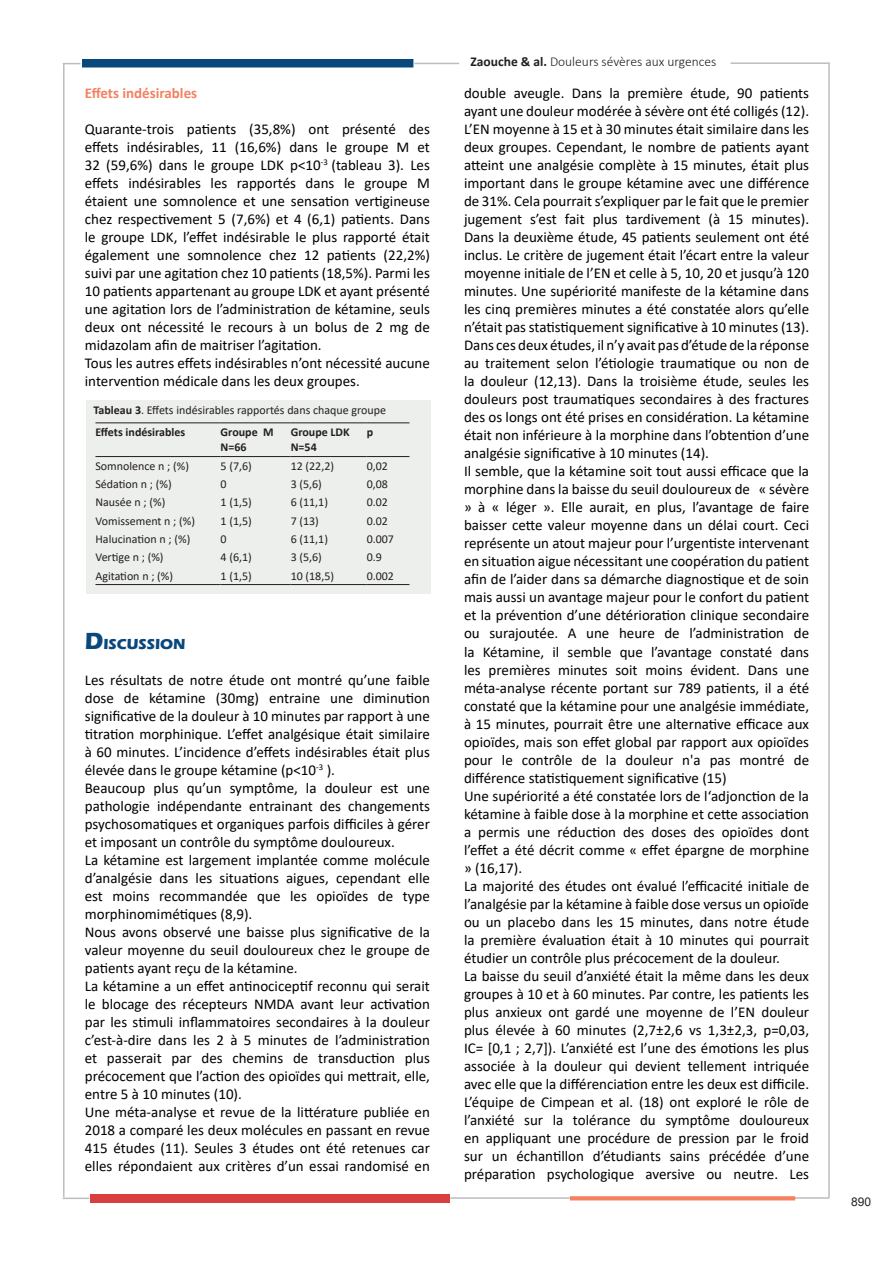
<style>
.page{position:relative;width:893px;height:1263px;background:#fff}
.page>*{position:absolute;margin:0;border:0;box-sizing:border-box;transform-origin:0 0}
.t1{font:15px/18px "Calibri";color:#000;text-align:justify}
.t2{font:700 15px "Calibri";color:#f48160}
.titre{font:700 15px "Eras ITC";color:#09487c}
.t3{font:300 13.5px "Calibri";color:#231f20}
.t4{font:12px "Calibri";color:#231f20}
.t5{font:700 12px "Calibri";color:#231f20}
.t6{font:12px "Arial";color:#231f20}
.s1{font-weight:700}
.s2{font-size:24px}
</style>
<div class="page">
<div style="left:82px;top:59px;width:331px;height:8px;background:#09487c"></div>
<svg style="left:63px;top:63px;width:18px;height:1px"></svg>
<hr style="left:63px;top:64px;width:2px;height:1133px;background:#bcbdc0">
<hr style="left:828px;top:64px;width:2px;height:1134px;background:#bcbdc0">
<hr style="left:730px;top:62px;width:100px;height:2px;background:#bcbdc0">
<hr style="left:414px;top:63px;width:45px;height:1px;background:#bcbdc0">
<div style="left:90px;top:1194px;width:359px;height:9px;background:#da3f3f"></div>
<hr style="left:794px;top:1197px;width:35px;height:2px;background:#bcbdc0">
<svg style="left:570px;top:1196px;width:225px;height:4px"></svg>
<hr style="left:450px;top:1197px;width:120px;height:2px;background:#bcbdc0">
<hr style="left:63px;top:1197px;width:26px;height:2px;background:#bcbdc0">
<div style="left:86px;top:400px;width:344px;height:193px;background:#edefed"></div>
<hr style="left:95px;top:422px;width:126px;height:1px;background:#231f20">
<hr style="left:221px;top:422px;width:70px;height:1px;background:#231f20">
<hr style="left:291px;top:422px;width:76px;height:1px;background:#231f20">
<hr style="left:367px;top:422px;width:42px;height:1px;background:#231f20">
<hr style="left:95px;top:584px;width:126px;height:1px;background:#231f20">
<hr style="left:221px;top:584px;width:70px;height:1px;background:#231f20">
<hr style="left:291px;top:584px;width:76px;height:1px;background:#231f20">
<hr style="left:367px;top:584px;width:42px;height:1px;background:#231f20">
<hr style="left:95px;top:456px;width:126px;height:1px;background:#231f20">
<hr style="left:221px;top:456px;width:70px;height:1px;background:#231f20">
<hr style="left:291px;top:456px;width:76px;height:1px;background:#231f20">
<hr style="left:367px;top:456px;width:42px;height:1px;background:#231f20">
<p class="t2" style="left:85px;top:83px;width:114px">Effets indésirables</p>
<p class="t1" style="left:85px;top:120px;width:347px">Quarante-trois patients (35,8%) ont présenté des effets indésirables, 11 (16,6%) dans le groupe M et 32 (59,6%) dans le groupe LDK p&lt;10<sup>-3</sup> (tableau 3). Les effets indésirables les rapportés dans le groupe M étaient une somnolence et une sensation vertigineuse chez respectivement 5 (7,6%) et 4 (6,1) patients. Dans le groupe LDK, l’effet indésirable le plus rapporté était également une somnolence chez 12 patients (22,2%) suivi par une agitation chez 10 patients (18,5%). Parmi les 10 patients appartenant au groupe LDK et ayant présenté une agitation lors de l’administration de kétamine, seuls deux ont nécessité le recours à un bolus de 2 mg de midazolam afin de maitriser l’agitation.</p>
<p class="t1" style="left:85px;top:354px;width:347px">Tous les autres effets indésirables n’ont nécessité aucune intervention médicale dans les deux groupes.</p>
<p class="t4" style="left:94px;top:401px;width:294px"><span class="s1">Tableau 3</span>. Effets indésirables rapportés dans chaque groupe</p>
<p class="t5" style="left:95px;top:424px;width:91px">Effets indésirables</p>
<p class="t5" style="left:221px;top:424px;width:55px">Groupe M</p>
<p class="t5" style="left:221px;top:438px;width:28px">N=66</p>
<p class="t5" style="left:291px;top:424px;width:61px">Groupe LDK</p>
<p class="t5" style="left:291px;top:438px;width:28px">N=54</p>
<p class="t5" style="left:367px;top:424px;width:8px">p</p>
<p class="t4" style="left:95px;top:457px;width:95px">Somnolence n ; (%)</p>
<p class="t4" style="left:221px;top:457px;width:33px">5 (7,6)</p>
<p class="t4" style="left:291px;top:457px;width:45px">12 (22,2)</p>
<p class="t4" style="left:367px;top:457px;width:23px">0,02</p>
<p class="t4" style="left:95px;top:476px;width:78px">Sédation n ; (%)</p>
<p class="t4" style="left:221px;top:476px;width:8px">0</p>
<p class="t4" style="left:291px;top:476px;width:33px">3 (5,6)</p>
<p class="t4" style="left:367px;top:476px;width:23px">0,08</p>
<p class="t4" style="left:95px;top:494px;width:71px">Nausée n ; (%)</p>
<p class="t4" style="left:221px;top:494px;width:33px">1 (1,5)</p>
<p class="t4" style="left:291px;top:494px;width:39px">6 (11,1)</p>
<p class="t4" style="left:367px;top:494px;width:23px">0.02</p>
<p class="t4" style="left:95px;top:512px;width:101px">Vomissement n ; (%)</p>
<p class="t4" style="left:221px;top:512px;width:33px">1 (1,5)</p>
<p class="t4" style="left:291px;top:512px;width:30px">7 (13)</p>
<p class="t4" style="left:367px;top:512px;width:23px">0.02</p>
<p class="t4" style="left:95px;top:531px;width:96px">Halucination n ; (%)</p>
<p class="t4" style="left:221px;top:531px;width:8px">0</p>
<p class="t4" style="left:291px;top:531px;width:39px">6 (11,1)</p>
<p class="t4" style="left:367px;top:531px;width:29px">0.007</p>
<p class="t4" style="left:95px;top:549px;width:70px">Vertige n ; (%)</p>
<p class="t4" style="left:221px;top:549px;width:33px">4 (6,1)</p>
<p class="t4" style="left:291px;top:549px;width:33px">3 (5,6)</p>
<p class="t4" style="left:367px;top:549px;width:17px">0.9</p>
<p class="t4" style="left:95px;top:567px;width:79px">Agitation n ; (%)</p>
<p class="t4" style="left:221px;top:567px;width:33px">1 (1,5)</p>
<p class="t4" style="left:291px;top:567px;width:45px">10 (18,5)</p>
<p class="t4" style="left:367px;top:567px;width:29px">0.002</p>
<p class="titre" style="left:85px;top:636px;width:102px"><span class="s2">D</span>ISCUSSION</p>
<p class="t1" style="left:85px;top:671px;width:347px">Les résultats de notre étude ont montré qu’une faible dose de kétamine (30mg) entraine une diminution significative de la douleur à 10 minutes par rapport à une titration morphinique. L’effet analgésique était similaire à 60 minutes. L’incidence d’effets indésirables était plus élevée dans le groupe kétamine (p&lt;10<sup>-3</sup> ).</p>
<p class="t1" style="left:85px;top:779px;width:347px">Beaucoup plus qu’un symptôme, la douleur est une pathologie indépendante entrainant des changements psychosomatiques et organiques parfois difficiles à gérer et imposant un contrôle du symptôme douloureux.</p>
<p class="t1" style="left:85px;top:851px;width:347px">La kétamine est largement implantée comme molécule d’analgésie dans les situations aigues, cependant elle est moins recommandée que les opioïdes de type morphinomimétiques (8,9).</p>
<p class="t1" style="left:85px;top:923px;width:347px">Nous avons observé une baisse plus significative de la valeur moyenne du seuil douloureux chez le groupe de patients ayant reçu de la kétamine.</p>
<p class="t1" style="left:85px;top:977px;width:347px">La kétamine a un effet antinociceptif reconnu qui serait le blocage des récepteurs NMDA avant leur activation par les stimuli inflammatoires secondaires à la douleur c’est-à-dire dans les 2 à 5 minutes de l’administration et passerait par des chemins de transduction plus précocement que l’action des opioïdes qui mettrait, elle, entre 5 à 10 minutes (10).</p>
<p class="t1" style="left:85px;top:1103px;width:347px">Une méta-analyse et revue de la littérature publiée en 2018 a comparé les deux molécules en passant en revue 415 études (11). Seules 3 études ont été retenues car elles répondaient aux critères d’un essai randomisé en</p>
<p class="t3" style="left:471px;top:53px;width:247px"><span class="s1">Zaouche &amp; al.</span> Douleurs sévères aux urgences</p>
<p class="t1" style="left:464px;top:84px;width:347px">double aveugle. Dans la première étude, 90 patients ayant une douleur modérée à sévère ont été colligés (12).<br>L’EN moyenne à 15 et à 30 minutes était similaire dans les deux groupes. Cependant, le nombre de patients ayant atteint une analgésie complète à 15 minutes, était plus important dans le groupe kétamine avec une différence de 31%. Cela pourrait s’expliquer par le fait que le premier jugement s’est fait plus tardivement (à 15 minutes).<br>Dans la deuxième étude, 45 patients seulement ont été inclus. Le critère de jugement était l’écart entre la valeur moyenne initiale de l’EN et celle à 5, 10, 20 et jusqu’à 120 minutes. Une supériorité manifeste de la kétamine dans les cinq premières minutes a été constatée alors qu’elle n’était pas statistiquement significative à 10 minutes (13).<br>Dans ces deux études, il n’y avait pas d’étude de la réponse au traitement selon l’étiologie traumatique ou non de la douleur (12,13). Dans la troisième étude, seules les douleurs post traumatiques secondaires à des fractures des os longs ont été prises en considération. La kétamine était non inférieure à la morphine dans l’obtention d’une analgésie significative à 10 minutes (14).</p>
<p class="t1" style="left:464px;top:462px;width:347px">Il semble, que la kétamine soit tout aussi efficace que la morphine dans la baisse du seuil douloureux de « sévère » à « léger ». Elle aurait, en plus, l’avantage de faire baisser cette valeur moyenne dans un délai court. Ceci représente un atout majeur pour l’urgentiste intervenant en situation aigue nécessitant une coopération du patient afin de l’aider dans sa démarche diagnostique et de soin mais aussi un avantage majeur pour le confort du patient et la prévention d’une détérioration clinique secondaire ou surajoutée. A une heure de l’administration de la Kétamine, il semble que l’avantage constaté dans les premières minutes soit moins évident. Dans une méta-analyse récente portant sur 789 patients, il a été constaté que la kétamine pour une analgésie immédiate, à 15 minutes, pourrait être une alternative efficace aux opioïdes, mais son effet global par rapport aux opioïdes pour le contrôle de la douleur n'a pas montré de différence statistiquement significative (15)</p>
<p class="t1" style="left:464px;top:786px;width:347px">Une supériorité a été constatée lors de l‘adjonction de la kétamine à faible dose à la morphine et cette association a permis une réduction des doses des opioïdes dont l’effet a été décrit comme « effet épargne de morphine » (16,17).</p>
<p class="t1" style="left:464px;top:876px;width:347px">La majorité des études ont évalué l’efficacité initiale de l’analgésie par la kétamine à faible dose versus un opioïde ou un placebo dans les 15 minutes, dans notre étude la première évaluation était à 10 minutes qui pourrait étudier un contrôle plus précocement de la douleur.</p>
<p class="t1" style="left:464px;top:966px;width:347px">La baisse du seuil d’anxiété était la même dans les deux groupes à 10 et à 60 minutes. Par contre, les patients les plus anxieux ont gardé une moyenne de l’EN douleur plus élevée à 60 minutes (2,7±2,6 vs 1,3±2,3, p=0,03, IC= [0,1 ; 2,7]). L’anxiété est l’une des émotions les plus associée à la douleur qui devient tellement intriquée avec elle que la différenciation entre les deux est difficile.<br>L’équipe de Cimpean et al. (18) ont exploré le rôle de l’anxiété sur la tolérance du symptôme douloureux en appliquant une procédure de pression par le froid sur un échantillon d’étudiants sains précédée d’une préparation psychologique aversive ou neutre. Les</p>
<p class="t6" style="left:851px;top:1194px;width:22px">890</p>
</div>
